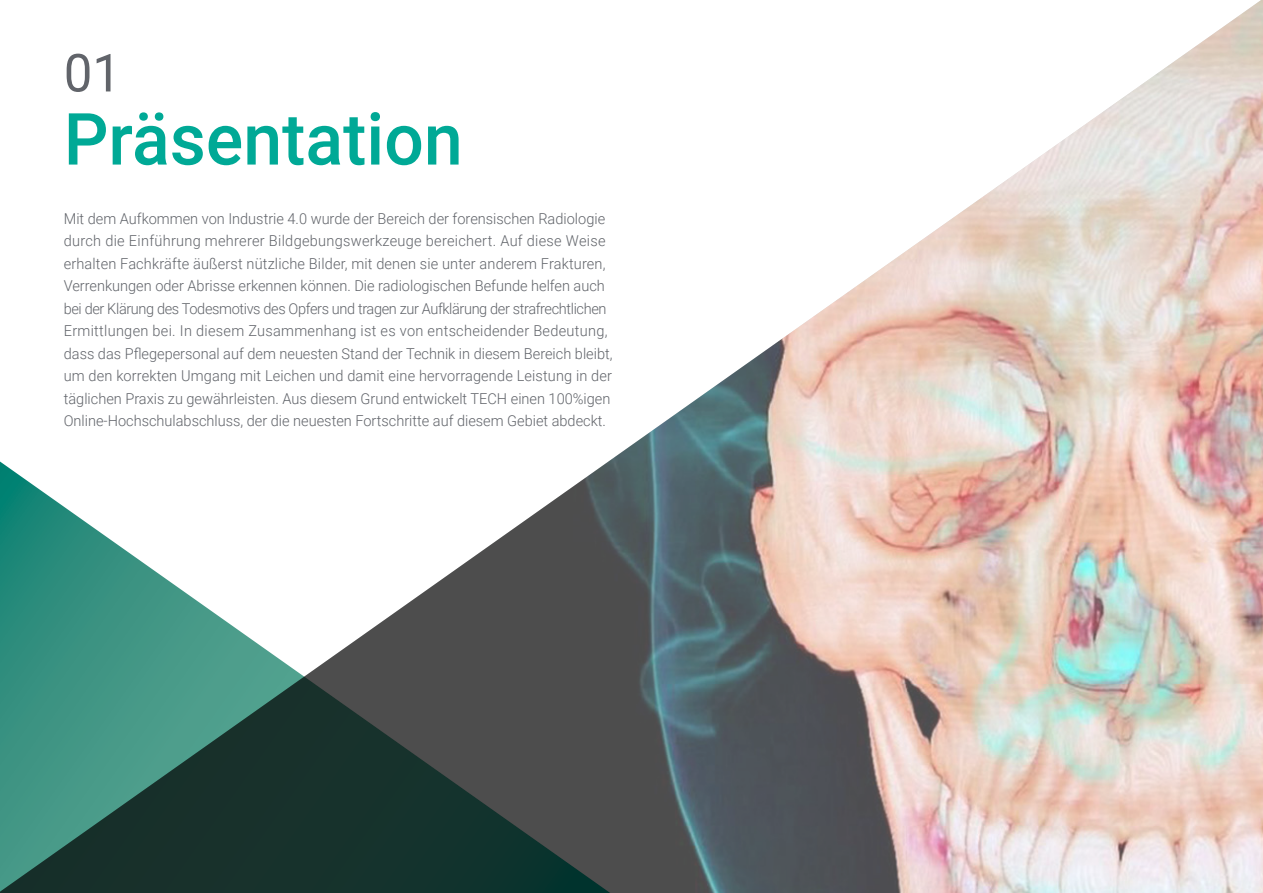
<style>
.page{position:relative;width:1263px;height:893px;background:#fff}
.page>*{position:absolute;margin:0;border:0;box-sizing:border-box;transform-origin:0 0}
.t1{font:500 72px "Roboto";color:#00a996}
.t2{font:52.5px "Roboto";color:#61646a}
.t3{font:300 15px/22.5px "Roboto";color:#61646a}
</style>
<div class="page">
<img style="left:630px;top:0;width:633px;height:893px">
<svg style="left:0;top:446px;width:640px;height:447px"></svg>
<h2 class="t2" style="left:64px;top:36px;width:59px">01</h2>
<h1 class="t1" style="left:64px;top:89px;width:400px">Präsentation</h1>
<p class="t3" style="left:64px;top:207px;width:550px">Mit dem Aufkommen von Industrie 4.0 wurde der Bereich der forensischen Radiologie durch die Einführung mehrerer Bildgebungswerkzeuge bereichert. Auf diese Weise erhalten Fachkräfte äußerst nützliche Bilder, mit denen sie unter anderem Frakturen, Verrenkungen oder Abrisse erkennen können. Die radiologischen Befunde helfen auch bei der Klärung des Todesmotivs des Opfers und tragen zur Aufklärung der strafrechtlichen Ermittlungen bei. In diesem Zusammenhang ist es von entscheidender Bedeutung, dass das Pflegepersonal auf dem neuesten Stand der Technik in diesem Bereich bleibt, um den korrekten Umgang mit Leichen und damit eine hervorragende Leistung in der täglichen Praxis zu gewährleisten. Aus diesem Grund entwickelt TECH einen 100%igen Online-Hochschulabschluss, der die neuesten Fortschritte auf diesem Gebiet abdeckt.</p>
</div>
